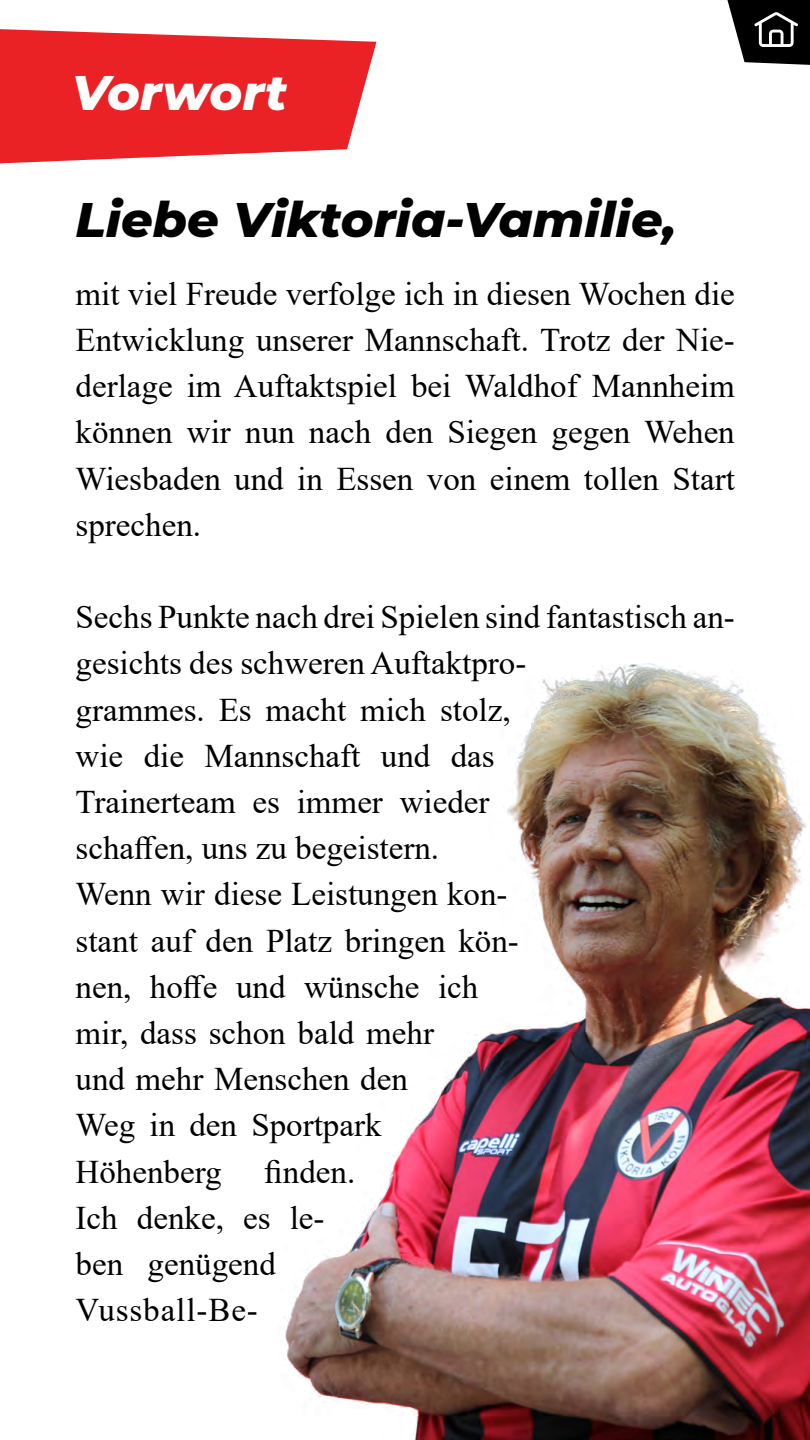
<style>
.page{position:relative;width:810px;height:1440px;background:#fff}
.page>*{position:absolute;margin:0;border:0;box-sizing:border-box;transform-origin:0 0}
.t1{font:italic 800 49.5px "Montserrat";color:#000}
.t2{font:italic 800 49.5px "Montserrat";color:#fff}
.t3{font:33px/46.2px "Times New Roman";color:#000}
</style>
<div class="page">
<svg style="left:727px;top:0;width:83px;height:65px"></svg>
<img style="left:284px;top:663px;width:526px;height:777px">
<svg style="left:0;top:29px;width:376px;height:134px;background:#ed3e41"></svg>
<h1 class="t2" style="left:72px;top:56px;width:217px">Vorwort</h1>
<h1 class="t1" style="left:76px;top:183px;width:603px">Liebe Viktoria-Vamilie,</h1>
<p class="t3" style="left:76px;top:270px;width:661px;text-align:justify">mit viel Freude verfolge ich in diesen Wochen die Entwicklung unserer Mannschaft. Trotz der Nie&shy;derlage im Auftaktspiel bei Waldhof Mannheim können wir nun nach den Siegen gegen Wehen Wiesbaden und in Essen von einem tollen Start sprechen.</p>
<p class="t3" style="left:76px;top:593px;width:661px">Sechs Punkte nach drei Spielen sind fantastisch an&shy;gesichts des schweren Auftaktpro-<br>grammes. Es macht mich stolz,<br>wie die Mannschaft und das<br>Trainerteam es immer wieder<br>schaffen, uns zu begeistern.<br>Wenn wir diese Leistungen kon-<br>stant auf den Platz bringen kön-<br>nen, hoffe und wünsche ich<br>mir, dass schon bald mehr<br>und mehr Menschen den<br>Weg in den Sportpark<br>Höhenberg</p>
<p class="t3" style="left:76px;top:1147px;width:281px;text-indent:189px">finden.<br>Ich denke, es le&shy;ben genügend<br>Vussball-Be-</p>
</div>
